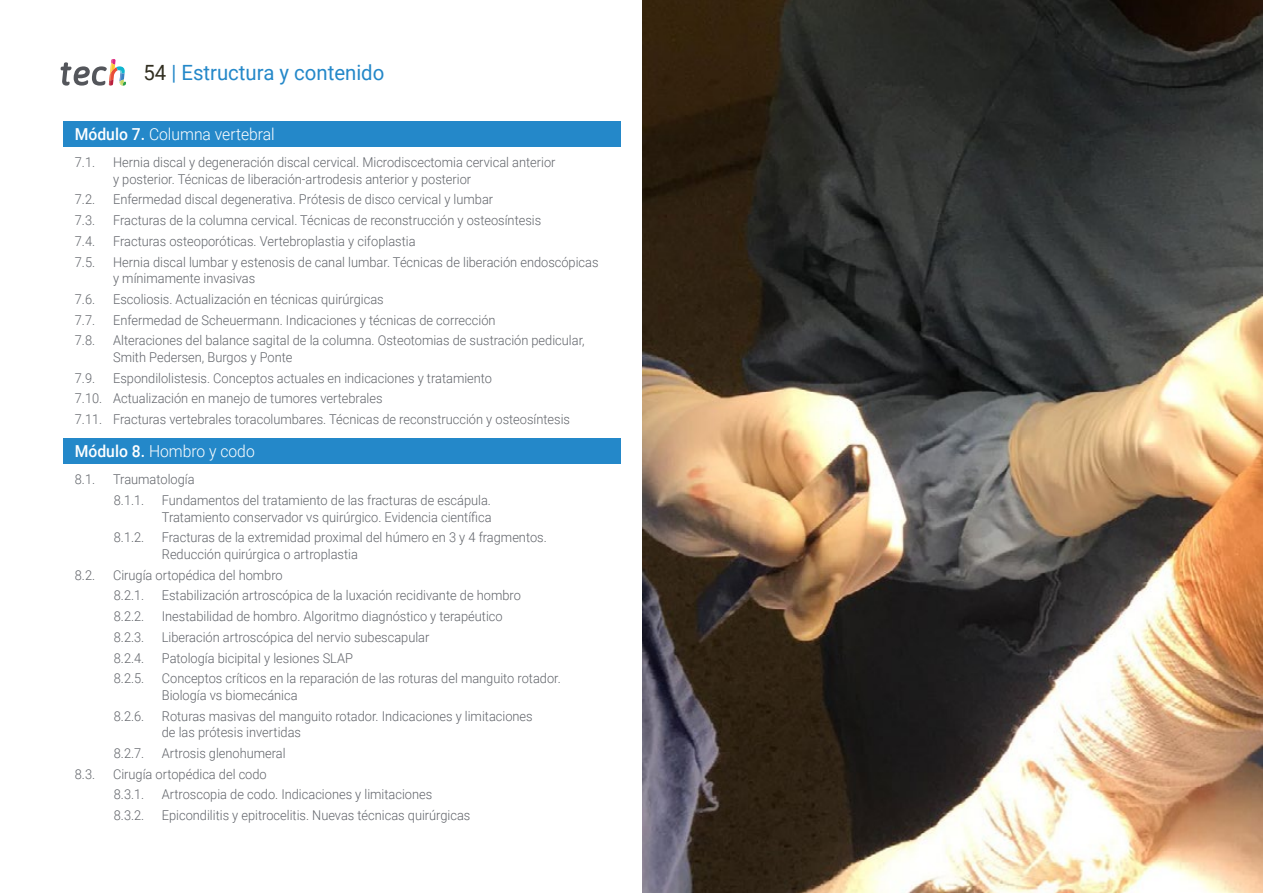
<style>
.page{position:relative;width:1263px;height:893px;background:#fff}
.page>*{position:absolute;margin:0;border:0;box-sizing:border-box;transform-origin:0 0}
.t1{font:21px "Roboto";color:#2488c9}
.t2{font:300 16.5px "Roboto";color:#fff;scale:.95 1}
.t3{font:300 13.5px/16.5px "Roboto";color:#61646a;scale:.95 1}
.s1{color:#312e20}
.s2{font-weight:500}
</style>
<div class="page">
<svg style="left:61px;top:59px;width:65px;height:27px"></svg>
<img style="left:642px;top:0;width:621px;height:893px">
<div style="left:64px;top:121px;width:557px;height:25px;background:#2488c9"></div>
<div style="left:64px;top:438px;width:557px;height:25px;background:#2488c9"></div>
<h1 class="t1" style="left:144px;top:57px;width:242px"><span class="s1">54</span> | Estructura y contenido</h1>
<p class="t2" style="left:75px;top:123px;width:212px"><span class="s2">Módulo 7.</span> Columna vertebral</p>
<p class="t3" style="left:75px;top:154px;width:23px">7.1.</p>
<p class="t3" style="left:113px;top:154px;width:467px">Hernia discal y degeneración discal cervical. Microdiscectomia cervical anterior y posterior. Técnicas de liberación-artrodesis anterior y posterior</p>
<p class="t3" style="left:75px;top:191px;width:23px">7.2.</p>
<p class="t3" style="left:113px;top:191px;width:402px">Enfermedad discal degenerativa. Prótesis de disco cervical y lumbar</p>
<p class="t3" style="left:75px;top:212px;width:23px">7.3.</p>
<p class="t3" style="left:113px;top:212px;width:452px">Fracturas de la columna cervical. Técnicas de reconstrucción y osteosíntesis</p>
<p class="t3" style="left:75px;top:232px;width:23px">7.4.</p>
<p class="t3" style="left:113px;top:232px;width:320px">Fracturas osteoporóticas. Vertebroplastia y cifoplastia</p>
<p class="t3" style="left:75px;top:253px;width:23px">7.5.</p>
<p class="t3" style="left:113px;top:253px;width:512px">Hernia discal lumbar y estenosis de canal lumbar. Técnicas de liberación endoscópicas y mínimamente invasivas</p>
<p class="t3" style="left:75px;top:290px;width:23px">7.6.</p>
<p class="t3" style="left:113px;top:290px;width:286px">Escoliosis. Actualización en técnicas quirúrgicas</p>
<p class="t3" style="left:75px;top:311px;width:23px">7.7.</p>
<p class="t3" style="left:113px;top:311px;width:404px">Enfermedad de Scheuermann. Indicaciones y técnicas de corrección</p>
<p class="t3" style="left:75px;top:332px;width:23px">7.8.</p>
<p class="t3" style="left:113px;top:332px;width:498px">Alteraciones del balance sagital de la columna. Osteotomias de sustración pedicular,<br>Smith Pedersen, Burgos y Ponte</p>
<p class="t3" style="left:75px;top:369px;width:23px">7.9.</p>
<p class="t3" style="left:75px;top:367px;width:523px;line-height:20.7px;text-indent:38px">Espondilolistesis. Conceptos actuales en indicaciones y tratamiento<br>7.10. Actualización en manejo de tumores vertebrales<br>7.11. Fracturas vertebrales toracolumbares. Técnicas de reconstrucción y osteosíntesis</p>
<p class="t2" style="left:75px;top:440px;width:191px"><span class="s2">Módulo 8.</span> Hombro y codo</p>
<p class="t3" style="left:75px;top:471px;width:23px">8.1.</p>
<p class="t3" style="left:113px;top:469px;width:87px;line-height:20.7px">Traumatología<br>8.1.1.</p>
<p class="t3" style="left:162px;top:492px;width:349px">Fundamentos del tratamiento de las fracturas de escápula.<br>Tratamiento conservador vs quirúrgico. Evidencia científica</p>
<p class="t3" style="left:114px;top:529px;width:34px">8.1.2.</p>
<p class="t3" style="left:162px;top:529px;width:407px">Fracturas de la extremidad proximal del húmero en 3 y 4 fragmentos.<br>Reducción quirúrgica o artroplastia</p>
<p class="t3" style="left:75px;top:566px;width:23px">8.2.</p>
<p class="t3" style="left:113px;top:564px;width:180px;line-height:20.7px">Cirugía ortopédica del hombro<br>8.2.1.</p>
<p class="t3" style="left:162px;top:587px;width:379px">Estabilización artroscópica de la luxación recidivante de hombro</p>
<p class="t3" style="left:114px;top:608px;width:34px">8.2.2.</p>
<p class="t3" style="left:162px;top:608px;width:360px">Inestabilidad de hombro. Algoritmo diagnóstico y terapéutico</p>
<p class="t3" style="left:114px;top:628px;width:34px">8.2.3.</p>
<p class="t3" style="left:162px;top:628px;width:283px">Liberación artroscópica del nervio subescapular</p>
<p class="t3" style="left:114px;top:649px;width:34px">8.2.4.</p>
<p class="t3" style="left:162px;top:649px;width:203px">Patología bicipital y lesiones SLAP</p>
<p class="t3" style="left:114px;top:670px;width:34px">8.2.5.</p>
<p class="t3" style="left:162px;top:670px;width:421px">Conceptos críticos en la reparación de las roturas del manguito rotador.<br>Biología vs biomecánica</p>
<p class="t3" style="left:114px;top:707px;width:34px">8.2.6.</p>
<p class="t3" style="left:162px;top:707px;width:392px">Roturas masivas del manguito rotador. Indicaciones y limitaciones de las prótesis invertidas</p>
<p class="t3" style="left:114px;top:744px;width:34px">8.2.7.</p>
<p class="t3" style="left:162px;top:744px;width:132px">Artrosis glenohumeral</p>
<p class="t3" style="left:75px;top:765px;width:23px">8.3.</p>
<p class="t3" style="left:113px;top:763px;width:163px;line-height:20.7px">Cirugía ortopédica del codo<br>8.3.1.</p>
<p class="t3" style="left:162px;top:786px;width:286px">Artroscopia de codo. Indicaciones y limitaciones</p>
<p class="t3" style="left:114px;top:807px;width:34px">8.3.2.</p>
<p class="t3" style="left:162px;top:807px;width:326px">Epicondilitis y epitrocelitis. Nuevas técnicas quirúrgicas</p>
</div>
